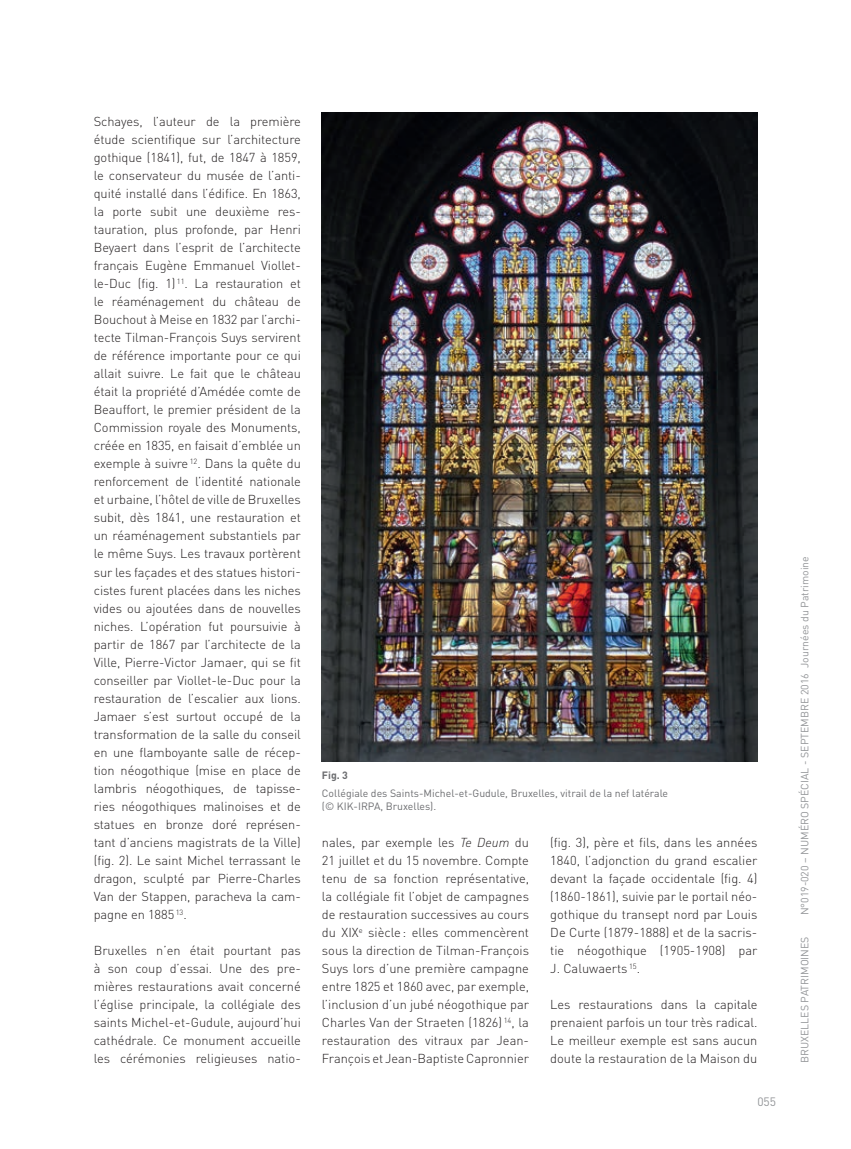
<style>
.page{position:relative;width:851px;height:1149px;background:#fff}
.page>*{position:absolute;margin:0;border:0;box-sizing:border-box;transform-origin:0 0}
.t1{font:300 12.9px/18px "DIN";color:#231f20;text-align:justify}
.t2{font:12px "DIN";color:#939598}
.t3{font:10.5px/13.5px "DIN";color:#6c6d70}
.t4{font:10.5px "DIN";color:#939598}
.t5{font:700 10.5px "DIN";color:#6c6d70}
.s1{font-family:"DINOT";font-style:italic}
</style>
<div class="page">
<img style="left:322px;top:112px;width:435px;height:649px">
<p class="t1" style="left:94px;top:112px;width:208px">Schayes, l’auteur de la première étude scientifique sur l’architecture gothique (1841), fut, de 1847 à 1859, le conservateur du musée de l’anti&shy;quité installé dans l’édifice. En 1863, la porte subit une deuxième res&shy;tauration, plus profonde, par Henri Beyaert dans l’esprit de l’architecte français Eugène Emmanuel Viollet&shy;le-Duc (fig. 1) <sup>11</sup>. La restauration et le réaménagement du château de Bouchout à Meise en 1832 par l’archi&shy;tecte Tilman-François Suys servirent de référence importante pour ce qui allait suivre. Le fait que le château était la propriété d’Amédée comte de Beauffort, le premier président de la Commission royale des Monuments, créée en 1835, en faisait d’emblée un exemple à suivre <sup>12</sup>. Dans la quête du renforcement de l’identité nationale et urbaine, l’hôtel de ville de Bruxelles subit, dès 1841, une restauration et un réaménagement substantiels par le même Suys. Les travaux portèrent sur les façades et des statues histori&shy;cistes furent placées dans les niches vides ou ajoutées dans de nouvelles niches. L’opération fut poursuivie à partir de 1867 par l’architecte de la Ville, Pierre-Victor Jamaer, qui se fit conseiller par Viollet-le-Duc pour la restauration de l’escalier aux lions.<br>Jamaer s’est surtout occupé de la transformation de la salle du conseil en une flamboyante salle de récep&shy;tion néogothique (mise en place de lambris néogothiques, de tapisse&shy;ries néogothiques malinoises et de statues en bronze doré représen&shy;tant d’anciens magistrats de la Ville) (fig. 2). Le saint Michel terrassant le dragon, sculpté par Pierre-Charles Van der Stappen, paracheva la cam&shy;pagne en 1885 <sup>13</sup>.</p>
<p class="t1" style="left:94px;top:940px;width:208px">Bruxelles n’en était pourtant pas à son coup d’essai. Une des pre&shy;mières restaurations avait concerné l’église principale, la collégiale des saints Michel-et-Gudule, aujourd’hui cathédrale. Ce monument accueille les cérémonies religieuses natio-</p>
<p class="t5" style="left:322px;top:768px;width:28px">Fig. 3</p>
<p class="t3" style="left:322px;top:786px;width:347px">Collégiale des Saints-Michel-et-Gudule, Bruxelles, vitrail de la nef latérale (© KIK-IRPA, Bruxelles).</p>
<p class="t1" style="left:322px;top:832px;width:208px">nales, par exemple les <span class="s1">Te Deum</span> du 21 juillet et du 15 novembre. Compte tenu de sa fonction représentative, la collégiale fit l’objet de campagnes de restauration successives au cours du XIX<sup>e</sup> siècle : elles commencèrent sous la direction de Tilman-François Suys lors d’une première campagne entre 1825 et 1860 avec, par exemple, l’inclusion d’un jubé néogothique par Charles Van der Straeten (1826) <sup>14</sup>, la restauration des vitraux par Jean-François et Jean-Baptiste Capronnier</p>
<p class="t1" style="left:550px;top:832px;width:208px">(fig. 3), père et fils, dans les années 1840, l’adjonction du grand escalier devant la façade occidentale (fig. 4) (1860-1861), suivie par le portail néo&shy;gothique du transept nord par Louis De Curte (1879-1888) et de la sacris&shy;tie néogothique (1905-1908) par J. Caluwaerts <sup>15</sup>.</p>
<p class="t1" style="left:550px;top:994px;width:208px">Les restaurations dans la capitale prenaient parfois un tour très radical.<br>Le meilleur exemple est sans aucun doute la restauration de la Maison du</p>
<p class="t2" style="left:757px;top:1094px;width:20px">055</p>
<p class="t4" style="left:798px;top:915px;width:360px;rotate:-90deg">N°019-020 – NUMÉRO SPÉCIAL - SEPTEMBRE 2016 Journées du Patrimoine</p>
<p class="t4" style="left:798px;top:1062px;width:128px;rotate:-90deg">BRUXELLES PATRIMOINES</p>
</div>
